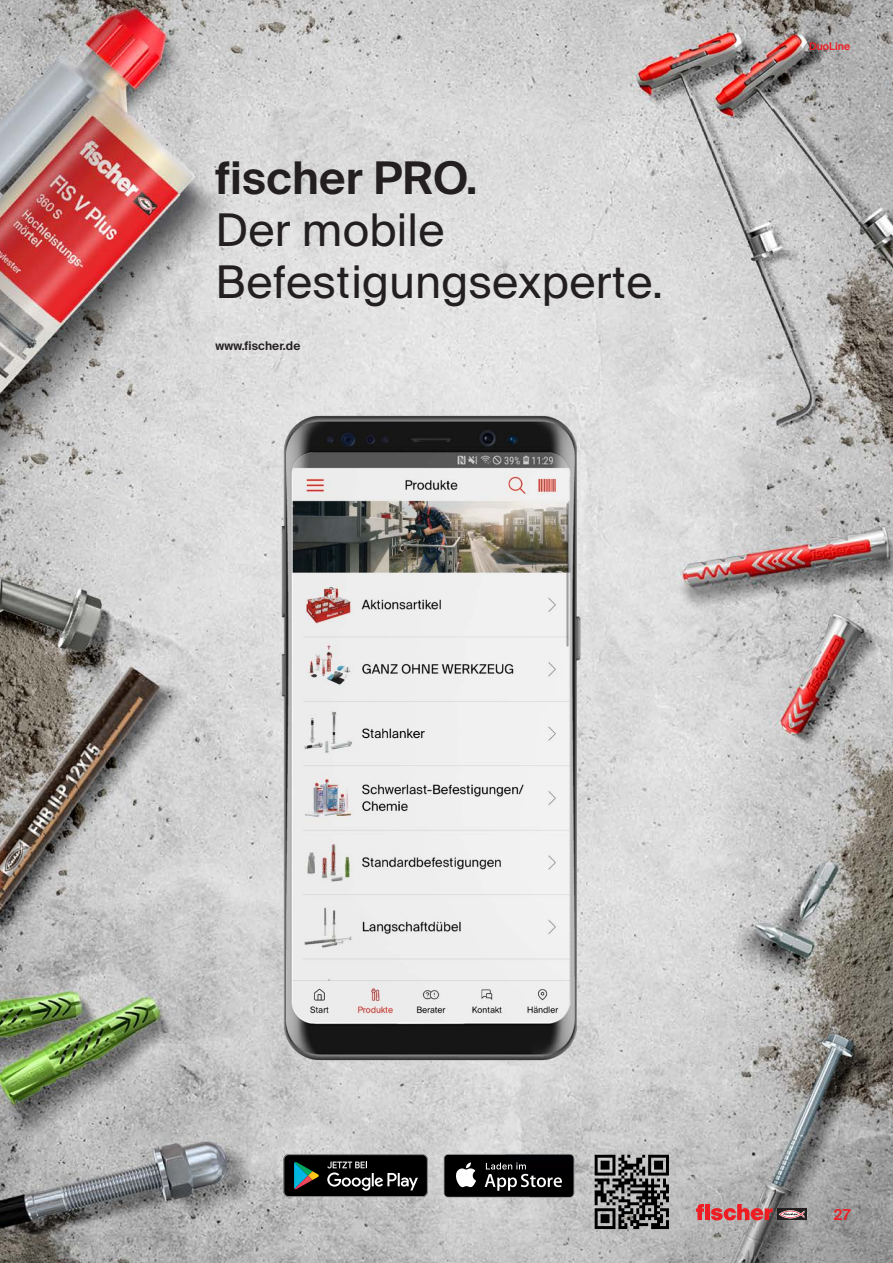
<style>
.page{position:relative;width:893px;height:1263px;background:#fff}
.page>*{position:absolute;margin:0;border:0;box-sizing:border-box;transform-origin:0 0}
.CB_AF_01_HEAD_30PT_SB{font:45px/51.8px "fischerstrong";letter-spacing:.005em;color:#231f20}
.t1{font:600 15px "fischerstrong";color:#ee1f26}
.CB_AF_01_HEAD_26PT_32_5PT_REG{font:600 12px "fischerstrong";letter-spacing:.005em;color:#231f20}
.t2{font:600 10.5px "fischerstrong";letter-spacing:.005em;color:#ee1f26}
.s1{font-weight:600}
</style>
<div class="page">
<img style="left:0;top:0;width:893px;height:1263px">
<img style="left:257px;top:400px;width:348px;height:676px">
<svg style="left:595px;top:1155px;width:74px;height:74px;background:#59595a"></svg>
<svg style="left:283px;top:1154px;width:145px;height:43px;background:#252a2a"></svg>
<svg style="left:444px;top:1154px;width:130px;height:44px"></svg>
<div style="left:444px;top:1155px;width:129px;height:42px;background:#000;border-radius:4px"></div>
<svg style="left:456px;top:1162px;width:20px;height:25px"></svg>
<img style="left:505px;top:1154px;width:69px;height:44px">
<img style="left:505px;top:1155px;width:68px;height:42px">
<svg style="left:485px;top:1162px;width:77px;height:29px"></svg>
<svg style="left:777px;top:1208px;width:29px;height:12px"></svg>
<svg style="left:779px;top:1210px;width:25px;height:8px"></svg>
<svg style="left:696px;top:1204px;width:77px;height:16px"></svg>
<p class="CB_AF_01_HEAD_30PT_SB" style="left:215px;top:153px;width:449px"><span class="s1">fischer PRO.<br></span>Der mobile<br>Befestigungsexperte.</p>
<p class="CB_AF_01_HEAD_26PT_32_5PT_REG" style="left:215px;top:338px;width:86px">www.fischer.de</p>
<p class="t2" style="left:809px;top:41px;width:43px">DuoLine</p>
<p class="t1" style="left:834px;top:1206px;width:18px">27</p>
</div>
